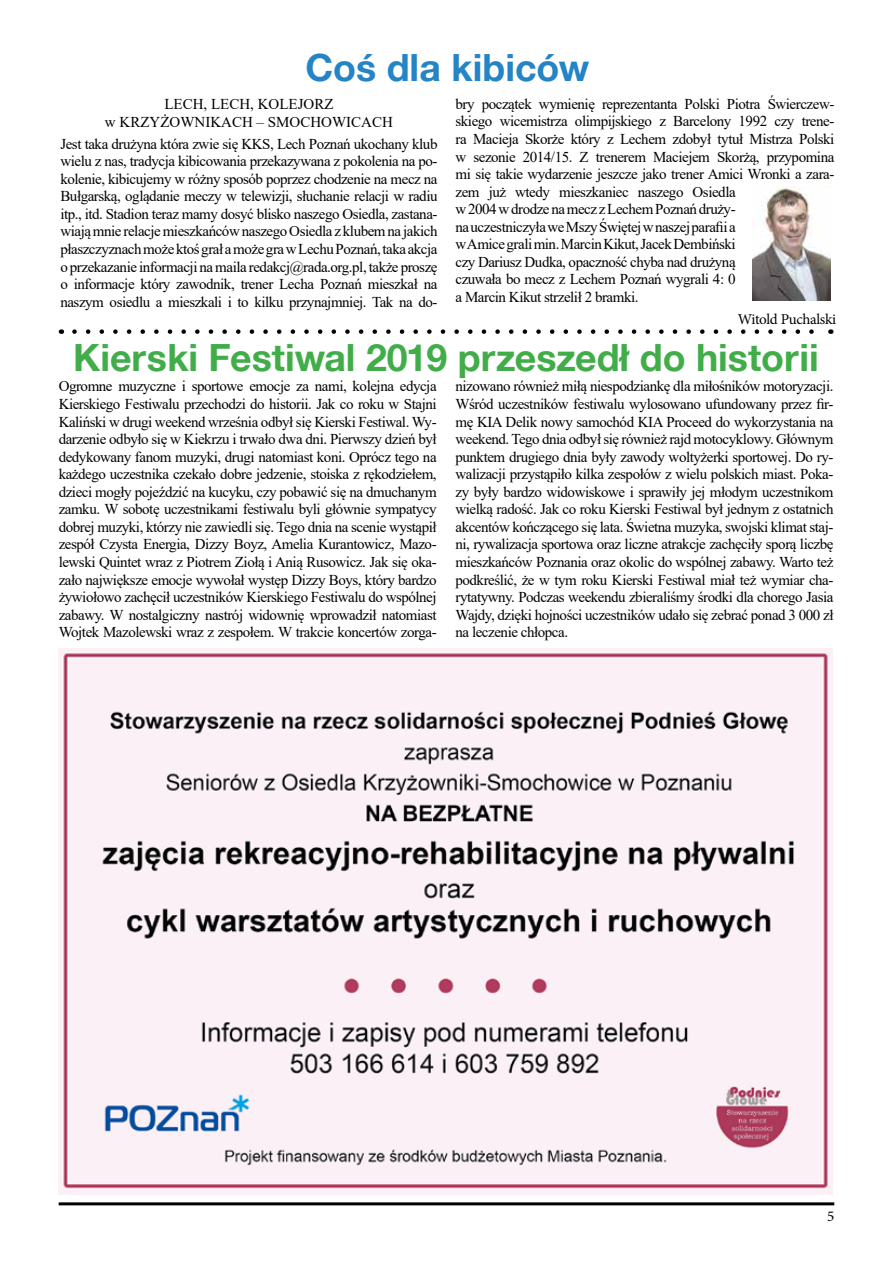
<style>
.page{position:relative;width:893px;height:1263px;background:#fff}
.page>*{position:absolute;margin:0;border:0;box-sizing:border-box;transform-origin:0 0}
.t1{font:700 37.5px "Helvetica Neue CE";color:#41ad49}
.t2{font:700 37.5px "Helvetica Neue CE";color:#2484c6}
.t3{font:15px/17.5px "Times New Roman";letter-spacing:-.03em;color:#000;text-align:justify}
.t4{font:15px/18px "Times New Roman";color:#000;text-align:center}
.t5{font:15px "Minion Pro";letter-spacing:-.025em;color:#000}
</style>
<div class="page">
<hr style="left:59px;top:1202px;width:775px;height:3px;background:#000">
<img style="left:59px;top:648px;width:774px;height:546px">
<svg style="left:74px;top:329px;width:740px;height:5px"></svg>
<img style="left:752px;top:186px;width:79px;height:114px">
<h1 class="t2" style="left:305px;top:44px;width:285px">Coś dla kibiców</h1>
<p class="t4" style="left:105px;top:94px;width:289px">LECH, LECH, KOLEJORZ<br>w KRZYŻOWNIKACH – SMOCHOWICACH</p>
<p class="t3" style="left:60px;top:134px;width:379px">Jest taka drużyna która zwie się KKS, Lech Poznań ukochany klub wielu z nas, tradycja kibicowania przekazywana z pokolenia na po&shy;kolenie, kibicujemy w różny sposób poprzez chodzenie na mecz na Bułgarską, oglądanie meczy w telewizji, słuchanie relacji w radiu itp., itd. Stadion teraz mamy dosyć blisko naszego Osiedla, zastana&shy;wiają mnie relacje mieszkańców naszego Osiedla z klubem na jakich płaszczyznach może ktoś grał a może gra w Lechu Poznań, taka akcja o przekazanie informacji na maila redakcj@rada.org.pl, także proszę o informacje który zawodnik, trener Lecha Poznań mieszkał na naszym osiedlu a mieszkali i to kilku przynajmniej. Tak na do-</p>
<p class="t3" style="left:455px;top:95px;width:380px;text-align:left">bry początek wymienię reprezentanta Polski Piotra Świerczew&shy;skiego wicemistrza olimpijskiego z Barcelony 1992 czy trene&shy;ra Macieja Skorże który z Lechem zdobył tytuł Mistrza Polski w sezonie 2014/15. Z trenerem Maciejem Skorżą, przypomina mi się takie wydarzenie jeszcze jako trener Amici Wronki a zara&shy;zem już wtedy mieszkaniec naszego Osiedla<br>w 2004 w drodze na mecz z Lechem Poznań druży-<br>na uczestniczyła we Mszy Świętej w naszej parafii a<br>w Amice grali min. Marcin Kikut, Jacek Dembiński<br>czy Dariusz Dudka, opaczność chyba nad drużyną<br>czuwała bo mecz z Lechem Poznań wygrali 4: 0<br>a Marcin Kikut strzelił 2 bramki.</p>
<p class="t5" style="left:738px;top:309px;width:100px">Witold Puchalski</p>
<h1 class="t1" style="left:73px;top:335px;width:747px">Kierski Festiwal 2019 przeszedł do historii</h1>
<p class="t3" style="left:455px;top:377px;width:380px">nizowano również miłą niespodziankę dla miłośników motoryzacji.<br>Wśród uczestników festiwalu wylosowano ufundowany przez fir&shy;mę KIA Delik nowy samochód KIA Proceed do wykorzystania na weekend. Tego dnia odbył się również rajd motocyklowy. Głównym punktem drugiego dnia były zawody woltyżerki sportowej. Do ry&shy;walizacji przystąpiło kilka zespołów z wielu polskich miast. Poka&shy;zy były bardzo widowiskowe i sprawiły jej młodym uczestnikom wielką radość. Jak co roku Kierski Festiwal był jednym z ostatnich akcentów kończącego się lata. Świetna muzyka, swojski klimat staj&shy;ni, rywalizacja sportowa oraz liczne atrakcje zachęciły sporą liczbę mieszkańców Poznania oraz okolic do wspólnej zabawy. Warto też podkreślić, że w tym roku Kierski Festiwal miał też wymiar cha&shy;rytatywny. Podczas weekendu zbieraliśmy środki dla chorego Jasia Wajdy, dzięki hojności uczestników udało się zebrać ponad 3 000 zł na leczenie chłopca.</p>
<p class="t3" style="left:59px;top:377px;width:379px">Ogromne muzyczne i sportowe emocje za nami, kolejna edycja Kierskiego Festiwalu przechodzi do historii. Jak co roku w Stajni Kaliński w drugi weekend września odbył się Kierski Festiwal. Wy&shy;darzenie odbyło się w Kiekrzu i trwało dwa dni. Pierwszy dzień był dedykowany fanom muzyki, drugi natomiast koni. Oprócz tego na każdego uczestnika czekało dobre jedzenie, stoiska z rękodziełem, dzieci mogły pojeździć na kucyku, czy pobawić się na dmuchanym zamku. W sobotę uczestnikami festiwalu byli głównie sympatycy dobrej muzyki, którzy nie zawiedli się. Tego dnia na scenie wystąpił zespół Czysta Energia, Dizzy Boyz, Amelia Kurantowicz, Mazo&shy;lewski Quintet wraz z Piotrem Ziołą i Anią Rusowicz. Jak się oka&shy;zało największe emocje wywołał występ Dizzy Boys, który bardzo żywiołowo zachęcił uczestników Kierskiego Festiwalu do wspólnej zabawy. W nostalgiczny nastrój widownię wprowadził natomiast Wojtek Mazolewski wraz z zespołem. W trakcie koncertów zorga-</p>
<p class="t5" style="left:827px;top:1206px;width:9px">5</p>
</div>
